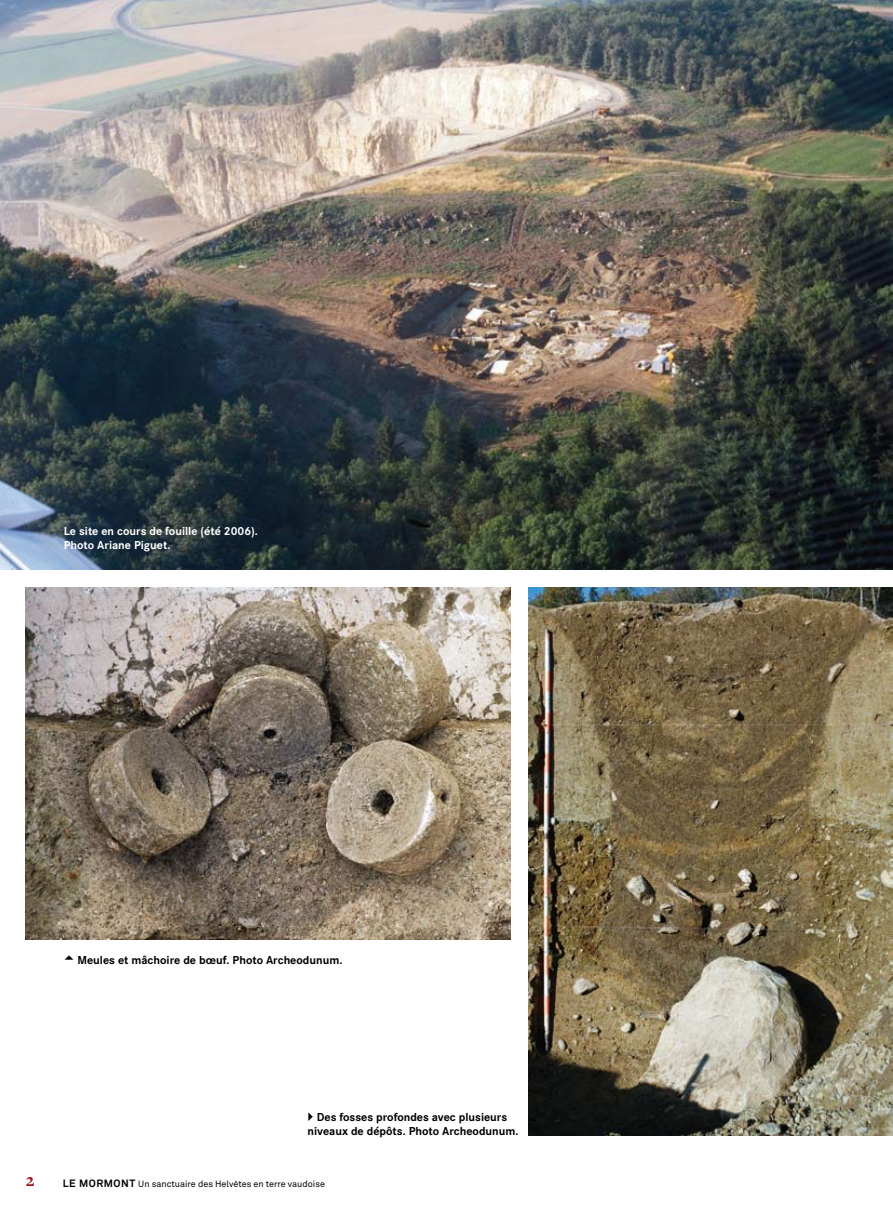
<style>
.page{position:relative;width:893px;height:1212px;background:#fff}
.page>*{position:absolute;margin:0;border:0;box-sizing:border-box;transform-origin:0 0}
.t1{font:700 18px "Freight Text";color:#9d151d}
.t2{font:700 12px/14.4px "Corporate S";color:#000;text-align:center}
.t3{font:700 12px/14.4px "Corporate S";color:#fff}
.t4{font:9px "Akkurat";color:#000}
.s1{font-weight:700;font-size:10.5px}
</style>
<div class="page">
<img style="left:529px;top:588px;width:364px;height:547px">
<img style="left:26px;top:588px;width:484px;height:352px">
<img style="left:0;top:0;width:893px;height:570px">
<p class="t3" style="left:64px;top:524px;width:196px">Le site en cours de fouille (été 2006).<br>Photo Ariane Piguet.</p>
<p class="t2" style="left:77px;top:953px;width:267px">Meules et mâchoire de bœuf. Photo Archeodunum.</p>
<p class="t2" style="left:308px;top:1110px;width:212px">Des fosses profondes avec plusieurs niveaux de dépôts. Photo Archeodunum.</p>
<h1 class="t1" style="left:26px;top:1170px;width:10px">2</h1>
<p class="t4" style="left:63px;top:1178px;width:264px"><span class="s1">LE MORMONT</span> Un sanctuaire des Helvètes en terre vaudoise</p>
</div>
